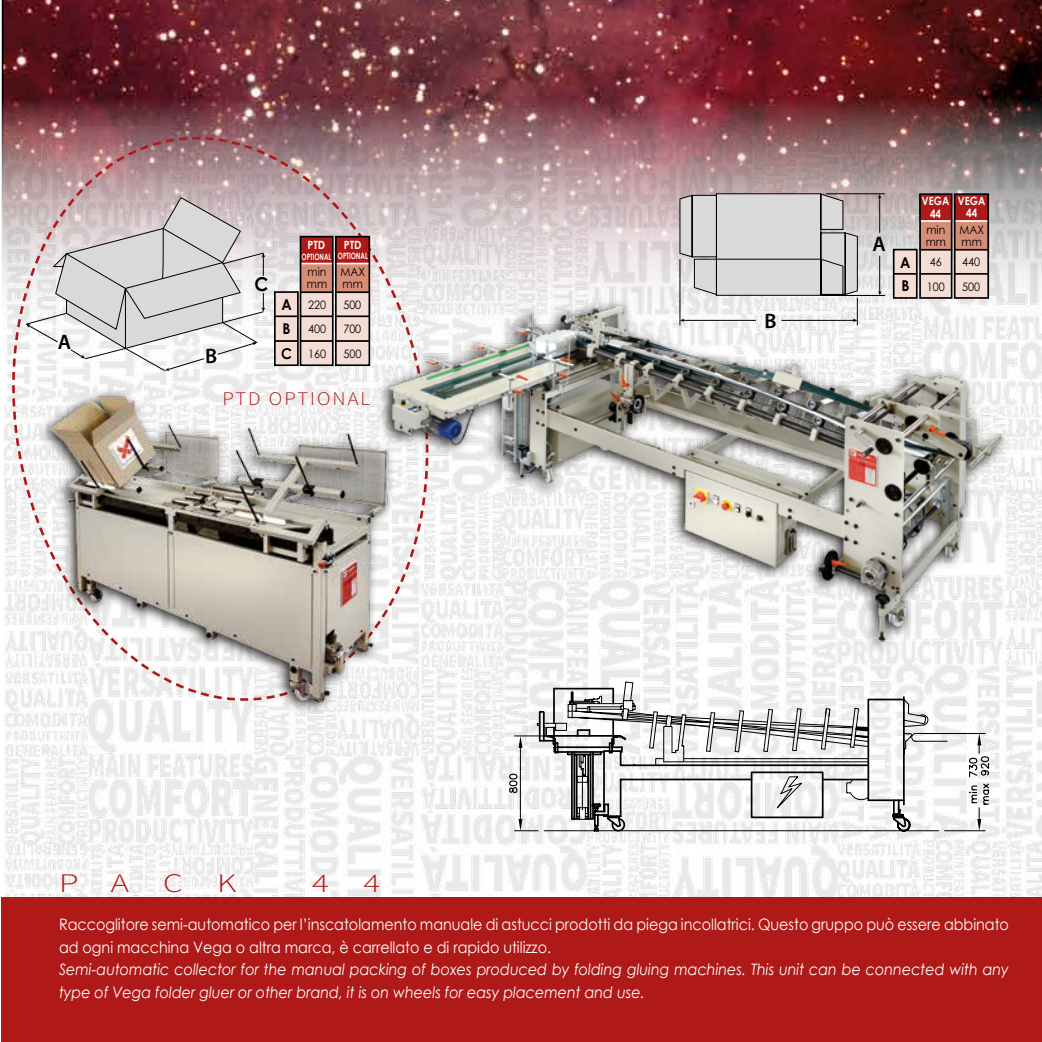
<style>
.page{position:relative;width:1042px;height:1042px;background:#fff}
.page>*{position:absolute;margin:0;border:0;box-sizing:border-box;transform-origin:0 0}
.t1{font:300 26.78px "Source Sans Pro";color:#af1917;scale:1.31 1}
.t2{font:600 21px "Myriad Pro";color:#000}
.t3{font:300 19.25px "Source Sans Pro";letter-spacing:.1em;color:#af1917;scale:1.08 1}
.t4{font:700 19.25px "Century Gothic";color:#000;scale:.93 1}
.t5{font:italic 15.75px/22.8px "Century Gothic";color:#fff;scale:.91 1}
.t6{font:15.75px/22.8px "Century Gothic";color:#fff;scale:.91 1}
.t7{font:700 14.88px/23.4px "Century Gothic";color:#000;scale:.93 1}
.t8{font:11.55px/11.5px "Century Gothic";color:#000;scale:.93 1}
.t9{font:700 11.38px/12.2px "Century Gothic";color:#fff;text-align:center;scale:.86 1}
.t10{font:700 11.38px "Century Gothic";color:#fff;scale:.93 1}
.t11{font:700 8.75px "Century Gothic";color:#fff;scale:.7 1}
.s1{font-weight:700;font-size:14.88px}
</style>
<div class="page">
<img style="left:4px;top:347px;width:1038px;height:550px">
<img style="left:2px;top:0;width:1040px;height:347px">
<div style="left:1px;top:897px;width:1041px;height:145px;background:#af1917"></div>
<svg style="left:174px;top:125px;width:248px;height:12px;background:#8d6369"></svg>
<svg style="left:1px;top:139px;width:15px;height:312px"></svg>
<svg style="left:16px;top:137px;width:408px;height:564px"></svg>
<img style="left:35px;top:376px;width:397px;height:350px">
<div style="left:300px;top:236px;width:32px;height:28px;background:#af1917"></div>
<div style="left:274px;top:292px;width:24px;height:72px;background:#f3ddd4"></div>
<div style="left:274px;top:291px;width:25px;height:75px;border:2px solid #000"></div>
<hr style="left:274px;top:315px;width:25px;height:2px;background:#000">
<div style="left:301px;top:264px;width:32px;height:101px;background:#f3ddd4"></div>
<div style="left:301px;top:263px;width:32px;height:29px;background:#d68d75"></div>
<hr style="left:301px;top:263px;width:32px;height:1px;background:#fff">
<div style="left:300px;top:236px;width:34px;height:130px;border:2px solid #000"></div>
<hr style="left:301px;top:291px;width:32px;height:2px;background:#000">
<hr style="left:301px;top:315px;width:32px;height:2px;background:#000">
<div style="left:335px;top:264px;width:34px;height:101px;background:#f3ddd4"></div>
<div style="left:335px;top:236px;width:34px;height:28px;background:#af1917"></div>
<div style="left:335px;top:263px;width:34px;height:29px;background:#d68d75"></div>
<hr style="left:335px;top:263px;width:34px;height:1px;background:#fff">
<div style="left:335px;top:236px;width:35px;height:130px;border:2px solid #000"></div>
<hr style="left:335px;top:291px;width:34px;height:2px;background:#000">
<hr style="left:335px;top:315px;width:34px;height:2px;background:#000">
<hr style="left:275px;top:340px;width:23px;height:2px;background:#000">
<hr style="left:300px;top:340px;width:32px;height:2px;background:#000">
<hr style="left:336px;top:340px;width:34px;height:2px;background:#000">
<svg style="left:26px;top:196px;width:239px;height:175px"></svg>
<div style="left:919px;top:194px;width:32px;height:27px;background:#af1917"></div>
<div style="left:893px;top:249px;width:24px;height:50px;background:#f3ddd4"></div>
<div style="left:893px;top:249px;width:24px;height:50px;border:2px solid #000"></div>
<hr style="left:893px;top:273px;width:24px;height:2px;background:#000">
<div style="left:920px;top:222px;width:32px;height:76px;background:#f3ddd4"></div>
<div style="left:919px;top:221px;width:33px;height:29px;background:#d68d75"></div>
<hr style="left:920px;top:220px;width:32px;height:2px;background:#fff">
<div style="left:919px;top:193px;width:33px;height:106px;border:2px solid #000"></div>
<hr style="left:919px;top:249px;width:33px;height:2px;background:#000">
<hr style="left:919px;top:273px;width:33px;height:2px;background:#000">
<div style="left:954px;top:222px;width:34px;height:76px;background:#f3ddd4"></div>
<div style="left:954px;top:194px;width:34px;height:27px;background:#af1917"></div>
<div style="left:954px;top:221px;width:34px;height:29px;background:#d68d75"></div>
<hr style="left:954px;top:220px;width:34px;height:2px;background:#fff">
<div style="left:954px;top:193px;width:35px;height:106px;border:2px solid #000"></div>
<hr style="left:954px;top:249px;width:34px;height:2px;background:#000">
<hr style="left:954px;top:273px;width:34px;height:2px;background:#000">
<hr style="left:826px;top:193px;width:59px;height:1px;background:#000">
<hr style="left:879px;top:197px;width:1px;height:36px;background:#000">
<svg style="left:878px;top:194px;width:3px;height:4px"></svg>
<hr style="left:879px;top:256px;width:1px;height:36px;background:#000">
<svg style="left:878px;top:291px;width:3px;height:4px"></svg>
<svg style="left:679px;top:193px;width:179px;height:105px;background:#cac9c9"></svg>
<hr style="left:821px;top:295px;width:64px;height:1px;background:#000">
<img style="left:372px;top:299px;width:638px;height:352px">
<hr style="left:944px;top:830px;width:41px;height:1px;background:#000">
<hr style="left:921px;top:733px;width:64px;height:1px;background:#000">
<svg style="left:968px;top:733px;width:22px;height:98px"></svg>
<svg style="left:508px;top:681px;width:440px;height:151px"></svg>
<h2 class="t2" style="left:58px;top:328px;width:15px">A</h2>
<h2 class="t2" style="left:205px;top:343px;width:14px">B</h2>
<p class="t4" style="left:254px;top:270px;width:17px">C</p>
<p class="t7" style="left:281px;top:292px;width:13px">A<br>B</p>
<p class="t10" style="left:344px;top:236px;width:21px">PTD</p>
<p class="t11" style="left:338px;top:249px;width:44px">OPTIONAL</p>
<p class="t8" style="left:340px;top:266px;width:28px">MAX mm</p>
<p class="t8" style="left:343px;top:292px;width:21px;line-height:24.7px">500<br>700</p>
<p class="t10" style="left:307px;top:236px;width:21px">PTD</p>
<p class="t11" style="left:301px;top:250px;width:44px">OPTIONAL</p>
<p class="t8" style="left:307px;top:266px;width:23px">min mm</p>
<p class="t8" style="left:308px;top:292px;width:21px;line-height:24.7px">220<br>400</p>
<p class="t8" style="left:281px;top:348px;width:50px"><span class="s1">C</span> 160</p>
<p class="t8" style="left:343px;top:348px;width:21px">500</p>
<p class="t3" style="left:222px;top:387px;width:138px">PTD OPTIONAL</p>
<h2 class="t2" style="left:764px;top:308px;width:14px">B</h2>
<h2 class="t2" style="left:872px;top:231px;width:15px">A</h2>
<p class="t7" style="left:900px;top:250px;width:13px">A<br>B</p>
<p class="t9" style="left:922px;top:194px;width:33px">VEGA<br>44</p>
<p class="t8" style="left:925px;top:224px;width:23px">min mm</p>
<p class="t8" style="left:927px;top:249px;width:21px;line-height:24.7px">46<br>100</p>
<p class="t9" style="left:958px;top:194px;width:33px">VEGA<br>44</p>
<p class="t8" style="left:959px;top:224px;width:28px">MAX mm</p>
<p class="t8" style="left:962px;top:249px;width:21px;line-height:24.7px">440<br>500</p>
<h1 class="t1" style="left:59px;top:866px;width:32px">PAC</h1>
<h1 class="t1" style="left:217px;top:866px;width:16px">K</h1>
<h1 class="t1" style="left:312px;top:866px;width:14px">4</h1>
<h1 class="t1" style="left:363px;top:866px;width:14px">4</h1>
<p class="t6" style="left:59px;top:912px;width:1045px">Raccoglitore semi-automatico per l’inscatolamento manuale di astucci prodotti da piega incollatrici. Questo gruppo può essere abbinato ad ogni macchina Vega o altra marca, è carrellato e di rapido utilizzo.</p>
<p class="t5" style="left:59px;top:958px;width:1045px">Semi-automatic collector for the manual packing of boxes produced by folding gluing machines. This unit can be connected with any type of Vega folder gluer or other brand, it is on wheels for easy placement and use.</p>
</div>
